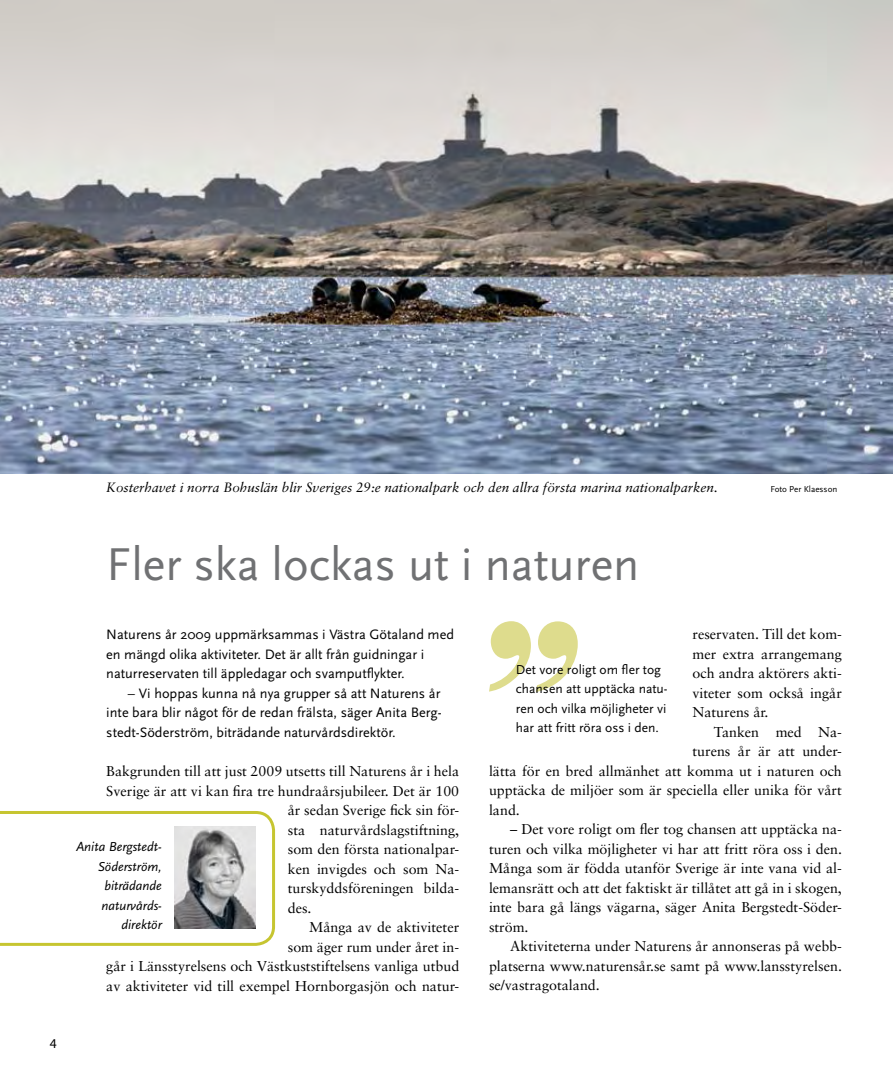
<style>
.page{position:relative;width:893px;height:1085px;background:#fff}
.page>*{position:absolute;margin:0;border:0;box-sizing:border-box;transform-origin:0 0}
.t1{font:48px "Scala Sans";color:#707173}
.t2{font:14.25px/19.5px "Sabon";color:#000;text-align:justify}
.t3{font:14.25px/19.5px "Scala Sans";color:#000}
.t4{font:13.5px/19.5px "Scala Sans";color:#000}
.t5{font:italic 13.5px "Sabon";color:#000}
.t6{font:italic 13.5px/19.5px "Scala Sans";color:#000;text-align:right}
.t7{font:13.5px "Myriad Pro";color:#000}
.t8{font:9px "Scala Sans";color:#000}
</style>
<div class="page">
<svg style="left:0;top:811px;width:275px;height:134px"></svg>
<svg style="left:489px;top:621px;width:89px;height:71px"></svg>
<img style="left:0;top:0;width:893px;height:473px">
<p class="t7" style="left:50px;top:1034px;width:8px">4</p>
<p class="t5" style="left:106px;top:479px;width:613px">Kosterhavet i norra Bohuslän blir Sveriges 29:e nationalpark och den allra första marina nationalparken.</p>
<p class="t8" style="left:770px;top:484px;width:69px">Foto Per Klaesson</p>
<h1 class="t1" style="left:106px;top:538px;width:535px">Fler ska lockas ut i naturen</h1>
<p class="t3" style="left:106px;top:625px;width:349px">Naturens år 2009 uppmärksammas i Västra Götaland med en mängd olika aktiviteter. Det är allt från guidningar i naturreservaten till äppledagar och svamputflykter.</p>
<p class="t3" style="left:106px;top:683px;width:337px;text-align:justify;text-indent:21px">– Vi hoppas kunna nå nya grupper så att Naturens år inte bara blir något för de redan frälsta, säger Anita Berg&shy;stedt-Söderström, biträdande naturvårdsdirektör.</p>
<p class="t2" style="left:106px;top:761px;width:354px">Bakgrunden till att just 2009 utsetts till Naturens år i hela</p>
<p class="t2" style="left:106px;top:780px;width:354px">Sverige är att vi kan fira tre hundraårsjubileer. Det är 100</p>
<p class="t2" style="left:288px;top:800px;width:173px">år sedan Sverige fick sin för-</p>
<p class="t2" style="left:288px;top:819px;width:173px">sta naturvårdslagstiftning,</p>
<p class="t2" style="left:288px;top:839px;width:173px">som den första nationalpar-</p>
<p class="t2" style="left:288px;top:858px;width:173px">ken invigdes och som Na-</p>
<p class="t2" style="left:288px;top:878px;width:173px">turskyddsföreningen bilda-</p>
<p class="t2" style="left:288px;top:897px;width:25px">des.</p>
<p class="t2" style="left:309px;top:917px;width:152px">Många av de aktiviteter</p>
<p class="t2" style="left:288px;top:936px;width:173px">som äger rum under året in-</p>
<p class="t2" style="left:106px;top:956px;width:354px">går i Länsstyrelsens och Västkuststiftelsens vanliga utbud</p>
<p class="t2" style="left:106px;top:975px;width:354px">av aktiviteter vid till exempel Hornborgasjön och natur-</p>
<p class="t6" style="left:76px;top:837px;width:87px">Anita Bergstedt-<br>Söderström, biträdande naturvårds&shy;direktör</p>
<p class="t2" style="left:692px;top:624px;width:151px">reservaten. Till det kom&shy;mer extra arrangemang och andra aktörers akti&shy;viteter som också ingår Naturens år.</p>
<p class="t2" style="left:714px;top:722px;width:130px">Tanken med Na-</p>
<p class="t2" style="left:692px;top:741px;width:151px">turens år är att under-</p>
<p class="t2" style="left:489px;top:761px;width:354px">lätta för en bred allmänhet att komma ut i naturen och</p>
<p class="t2" style="left:489px;top:780px;width:354px">upptäcka de miljöer som är speciella eller unika för vårt</p>
<p class="t2" style="left:489px;top:799px;width:32px">land.</p>
<p class="t2" style="left:489px;top:819px;width:354px;text-indent:21px">– Det vore roligt om fler tog chansen att upptäcka na&shy;turen och vilka möjligheter vi har att fritt röra oss i den.<br>Många som är födda utanför Sverige är inte vana vid al&shy;lemansrätt och att det faktiskt är tillåtet att gå in i skogen, inte bara gå längs vägarna, säger Anita Bergstedt-Söder&shy;ström.</p>
<p class="t2" style="left:489px;top:936px;width:354px;text-indent:21px">Aktiviteterna under Naturens år annonseras på webb&shy;platserna www.naturensår.se samt på www.lansstyrelsen. se/vastragotaland.</p>
<p class="t4" style="left:516px;top:659px;width:153px">Det vore roligt om fler tog chansen att upptäcka natu&shy;ren och vilka möjligheter vi har att fritt röra oss i den.</p>
</div>
